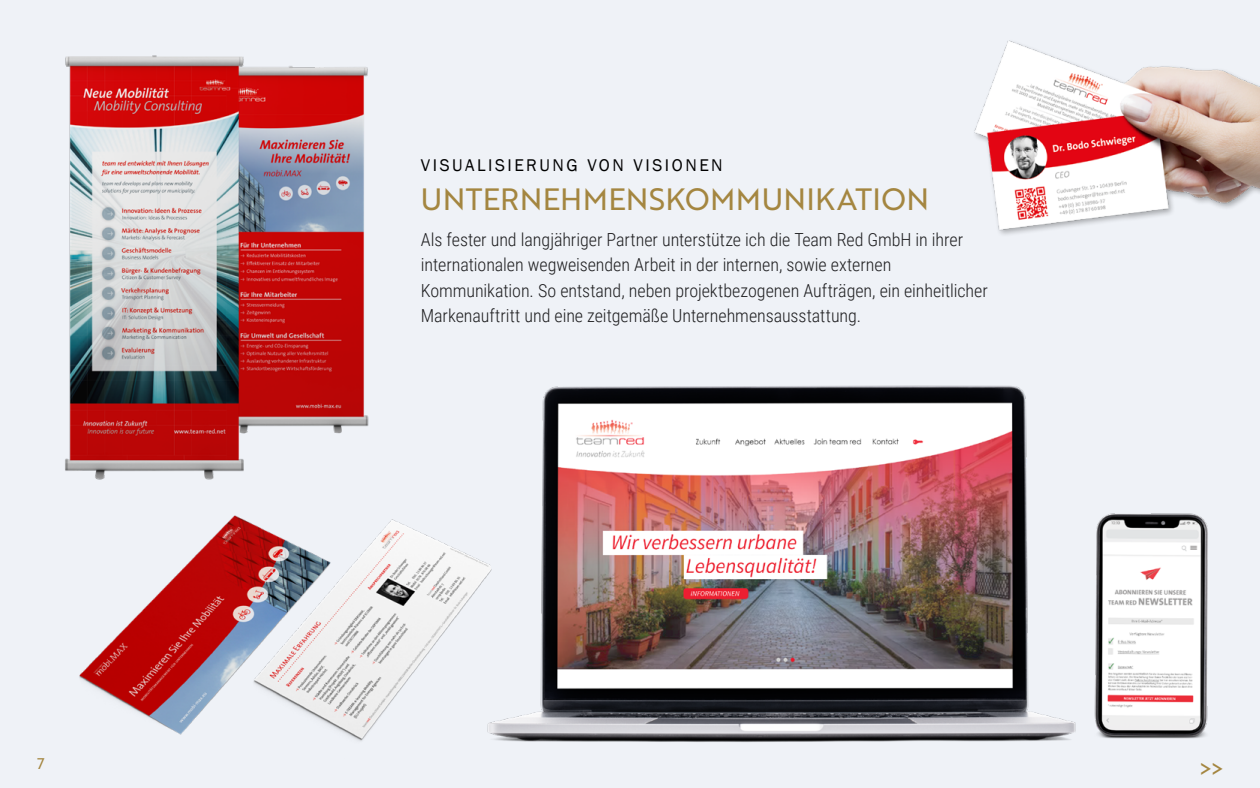
<style>
.page{position:relative;width:1260px;height:788px;background:#eff2f7}
.page>*{position:absolute;margin:0;border:0;box-sizing:border-box;transform-origin:0 0}
.t1{font:30px "Brother 1816 Regular";letter-spacing:.01em;color:#a48640}
.t2{font:22.5px "Brother 1816 Regular";color:#a48640}
.t3{font:300 18px/25.5px "Roboto Condensed";letter-spacing:-.005em;color:#1e1e20}
.t4{font:17.4px "Franklin Gothic";letter-spacing:.145em;color:#000}
.t5{font:15px "Brother 1816 Regular";color:#a48640}
</style>
<div class="page">
<img style="left:262px;top:66px;width:106px;height:338px">
<img style="left:65px;top:55px;width:197px;height:416px">
<img style="left:497px;top:385px;width:711px;height:357px">
<img style="left:974px;top:40px;width:286px;height:195px">
<img style="left:70px;top:404px;width:427px;height:337px">
<p class="t5" style="left:38px;top:752px;width:9px">7</p>
<p class="t4" style="left:421px;top:154px;width:303px">VISUALISIERUNG VON VISIONEN</p>
<h1 class="t1" style="left:421px;top:176px;width:510px">UNTERNEHMENSKOMMUNIKATION</h1>
<p class="t3" style="left:421px;top:226px;width:568px">Als fester und langjähriger Partner unterstütze ich die Team Red GmbH in ihrer internationalen wegweisenden Arbeit in der internen, sowie externen Kommunikation. So entstand, neben projektbezogenen Aufträgen, ein einheitlicher Markenauftritt und eine zeitgemäße Unternehmensausstattung.</p>
<p class="t2" style="left:1199px;top:752px;width:26px">&gt;&gt;</p>
</div>
